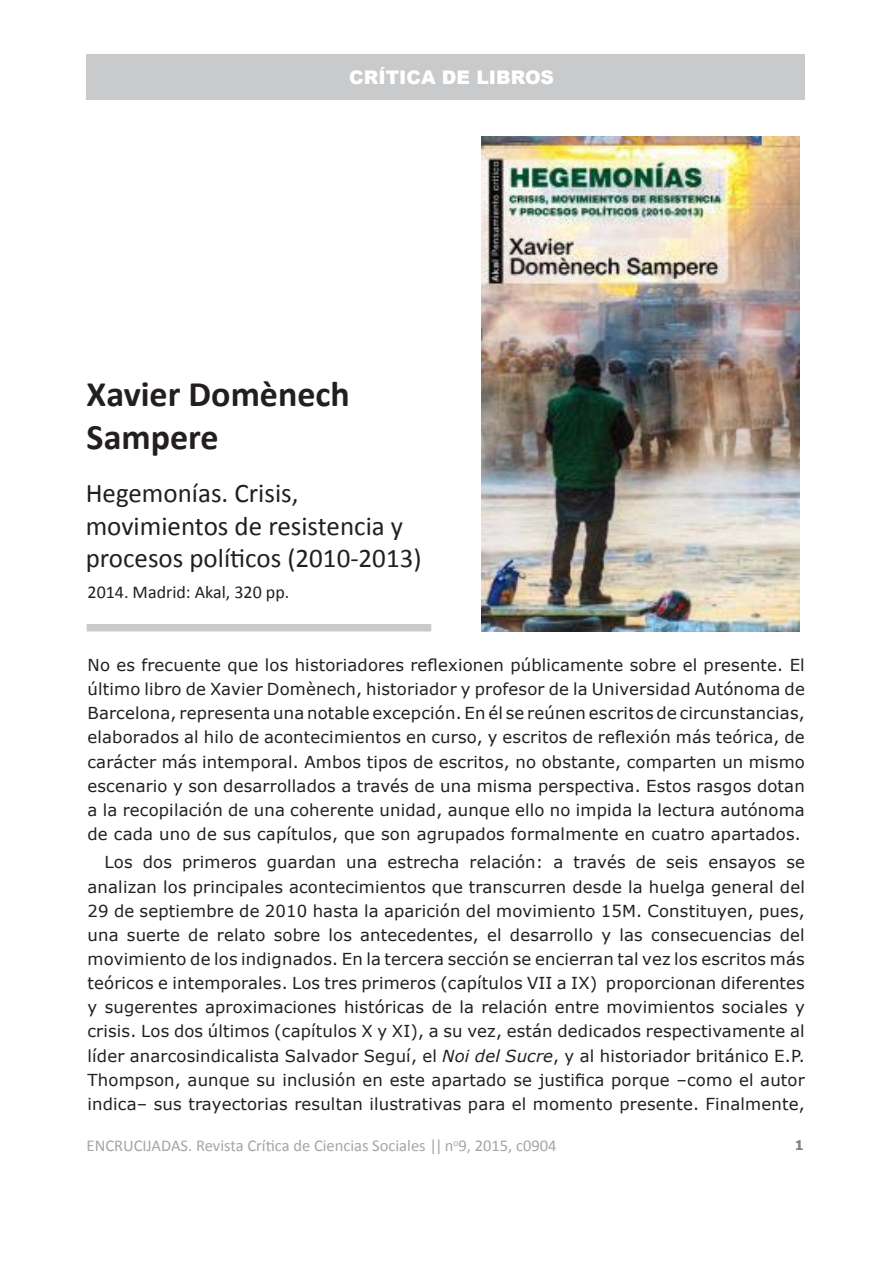
<style>
.page{position:relative;width:893px;height:1263px;background:#fff}
.page>*{position:absolute;margin:0;border:0;box-sizing:border-box;transform-origin:0 0}
.t1{font:700 36px/43.2px "Calibri";color:#231f20}
.t2{font:27px/32.4px "Calibri";color:#231f20}
.t3{font:900 18.75px "Arial";color:#fff}
.t4{font:18px "Calibri";color:#231f20}
.t5{font:16.5px/24.2px "Verdana";letter-spacing:.01em;color:#231f20;text-align:justify}
.t6{font:16.5px "Calibri";color:#a4a5a9}
.t7{font:700 13.5px "Verdana";color:#808285}
.s1{font-style:italic}
</style>
<div class="page">
<div style="left:88px;top:54px;width:717px;height:46px;background:#c9cacc"></div>
<img style="left:481px;top:137px;width:319px;height:494px">
<div style="left:87px;top:624px;width:344px;height:7px;background:#c9cacc"></div>
<p class="t3" style="left:349px;top:63px;width:206px">CRÍTICA DE LIBROS</p>
<p class="t1" style="left:87px;top:371px;width:265px">Xavier Domènech<br>Sampere</p>
<p class="t2" style="left:86px;top:476px;width:337px">Hegemonías. Crisis, movimientos de resistencia y procesos políticos (2010-2013)</p>
<p class="t4" style="left:88px;top:581px;width:203px">2014. Madrid: Akal, 320 pp.</p>
<p class="t5" style="left:88px;top:652px;width:719px">No es frecuente que los historiadores reflexionen públicamente sobre el presente. El último libro de Xavier Domènech, historiador y profesor de la Universidad Autónoma de Barcelona, representa una notable excepción. En él se reúnen escritos de circunstancias, elaborados al hilo de acontecimientos en curso, y escritos de reflexión más teórica, de carácter más intemporal. Ambos tipos de escritos, no obstante, comparten un mismo escenario y son desarrollados a través de una misma perspectiva. Estos rasgos dotan a la recopilación de una coherente unidad, aunque ello no impida la lectura autónoma de cada uno de sus capítulos, que son agrupados formalmente en cuatro apartados.</p>
<p class="t5" style="left:88px;top:850px;width:719px;text-indent:17px">Los dos primeros guardan una estrecha relación: a través de seis ensayos se analizan los principales acontecimientos que transcurren desde la huelga general del 29 de septiembre de 2010 hasta la aparición del movimiento 15M. Constituyen, pues, una suerte de relato sobre los antecedentes, el desarrollo y las consecuencias del movimiento de los indignados. En la tercera sección se encierran tal vez los escritos más teóricos e intemporales. Los tres primeros (capítulos VII a IX) proporcionan diferentes y sugerentes aproximaciones históricas de la relación entre movimientos sociales y crisis. Los dos últimos (capítulos X y XI), a su vez, están dedicados respectivamente al líder anarcosindicalista Salvador Seguí, el <span class="s1">Noi del Sucre</span>, y al historiador británico E.P.<br>Thompson, aunque su inclusión en este apartado se justifica porque –como el autor indica– sus trayectorias resultan ilustrativas para el momento presente. Finalmente,</p>
<p class="t6" style="left:87px;top:1135px;width:471px">ENCRUCIJADAS. Revista Crítica de Ciencias Sociales || n<sup>o</sup>9, 2015, c0904</p>
<p class="t7" style="left:795px;top:1137px;width:11px">1</p>
</div>
